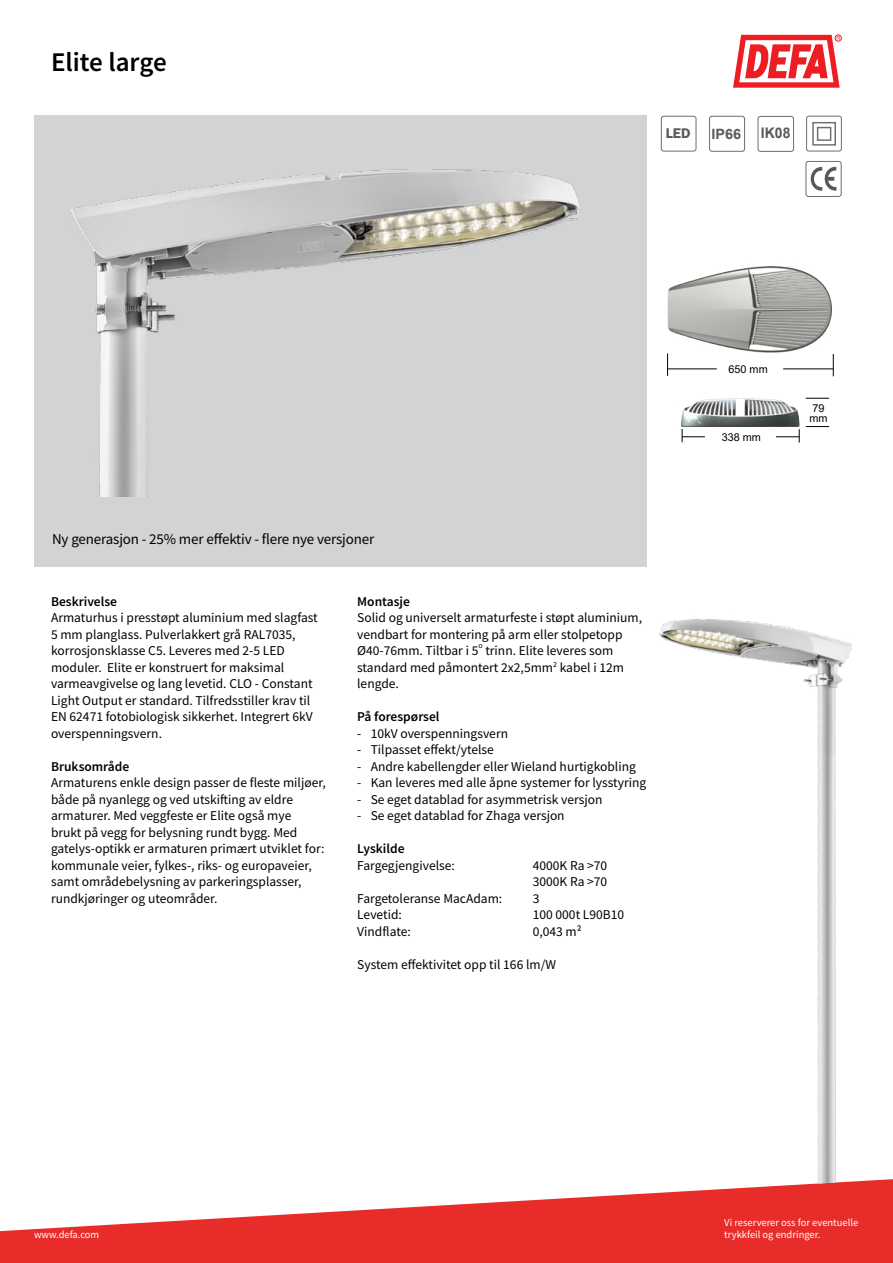
<style>
.page{position:relative;width:893px;height:1263px;background:#fff}
.page>*{position:absolute;margin:0;border:0;box-sizing:border-box;transform-origin:0 0}
.t1{font:600 27px "Source Sans Pro";color:#000}
.t2{font:15px "Source Sans Pro";letter-spacing:-.01em;color:#000}
.t3{font:700 14.7px "Arial";color:#58595b;scale:.96 1}
.t4{font:700 14.25px "Arial";color:#58595b}
.t5{font:600 14.1px "ITC Franklin Gothic Std";color:#58595b}
.t6{font:13.5px/16.5px "Source Sans Pro";color:#000}
.t7{font:600 13.5px "Source Sans Pro";color:#000}
.t8{font:10.8px/10.8px "Arial";color:#010101}
.t9{font:10.5px "Source Sans Pro";color:#fff}
.t10{font:7.8px "Source Sans Pro";color:#000}
</style>
<div class="page">
<div style="left:34px;top:116px;width:612px;height:451px;background:#d1d3d4"></div>
<svg style="left:733px;top:35px;width:108px;height:53px"></svg>
<svg style="left:0;top:1179px;width:893px;height:84px;fill:#e82c2a"></svg>
<div style="left:805px;top:161px;width:37px;height:36px;border:1px solid #6d6e71;border-radius:2px"></div>
<svg style="left:811px;top:167px;width:25px;height:24px"></svg>
<div style="left:709px;top:116px;width:36px;height:36px;border:1px solid #6d6e71;border-radius:2px"></div>
<div style="left:757px;top:116px;width:37px;height:36px;border:1px solid #6d6e71;border-radius:2px"></div>
<div style="left:661px;top:116px;width:35px;height:36px;border:1px solid #6d6e71;border-radius:2px"></div>
<div style="left:806px;top:116px;width:36px;height:36px;border:1px solid #6d6e71;border-radius:2px"></div>
<div style="left:812px;top:122px;width:24px;height:24px;border:1px solid #6d6e71"></div>
<div style="left:817px;top:127px;width:14px;height:14px;border:1px solid #6d6e71"></div>
<svg style="left:667px;top:356px;width:1px;height:20px"></svg>
<svg style="left:833px;top:356px;width:1px;height:20px"></svg>
<hr style="left:668px;top:369px;width:49px;height:1px;background:#010101">
<hr style="left:783px;top:369px;width:50px;height:1px;background:#010101">
<svg style="left:682px;top:430px;width:23px;height:12px"></svg>
<svg style="left:776px;top:430px;width:24px;height:12px"></svg>
<svg style="left:806px;top:398px;width:23px;height:1px"></svg>
<svg style="left:806px;top:426px;width:23px;height:1px"></svg>
<img style="left:667px;top:266px;width:167px;height:90px">
<img style="left:681px;top:398px;width:119px;height:32px">
<img style="left:70px;top:169px;width:510px;height:327px">
<img style="left:647px;top:619px;width:217px;height:567px">
<h1 class="t1" style="left:51px;top:45px;width:117px">Elite large</h1>
<p class="t5" style="left:666px;top:125px;width:26px">LED</p>
<p class="t4" style="left:711px;top:124px;width:31px">IP66</p>
<p class="t3" style="left:761px;top:123px;width:32px">IK08</p>
<p class="t2" style="left:52px;top:530px;width:324px">Ny generasjon - 25% mer effektiv - flere nye versjoner</p>
<p class="t7" style="left:51px;top:592px;width:68px">Beskrivelse</p>
<p class="t6" style="left:51px;top:609px;width:268px">Armaturhus i presstøpt aluminium med slagfast 5 mm planglass. Pulverlakkert grå RAL7035, korrosjonsklasse C5. Leveres med 2-5 LED moduler. Elite er konstruert for maksimal varmeavgivelse og lang levetid. CLO - Constant Light Output er standard. Tilfredsstiller krav til EN 62471 fotobiologisk sikkerhet. Integrert 6kV overspenningsvern.</p>
<p class="t7" style="left:51px;top:757px;width:80px">Bruksområde</p>
<p class="t6" style="left:51px;top:774px;width:276px">Armaturens enkle design passer de fleste miljøer, både på nyanlegg og ved utskifting av eldre armaturer. Med veggfeste er Elite også mye<br>brukt på vegg for belysning rundt bygg. Med gatelys-optikk er armaturen primært utviklet for: kommunale veier, fylkes-, riks- og europaveier, samt områdebelysning av parkeringsplasser, rundkjøringer og uteområder.</p>
<p class="t7" style="left:357px;top:592px;width:54px">Montasje</p>
<p class="t6" style="left:357px;top:609px;width:286px">Solid og universelt armaturfeste i støpt aluminium, vendbart for montering på arm eller stolpetopp<br>Ø40-76mm. Tiltbar i 5</p>
<p class="t10" style="left:478px;top:640px;width:6px">o</p>
<p class="t6" style="left:357px;top:642px;width:268px;text-indent:128px">trinn. Elite leveres som standard med påmontert 2x2,5mm<sup>2</sup> kabel i 12m lengde.</p>
<p class="t7" style="left:357px;top:708px;width:84px">På forespørsel</p>
<p class="t6" style="left:357px;top:725px;width:152px">- 10kV overspenningsvern</p>
<p class="t6" style="left:357px;top:741px;width:138px">- Tilpasset effekt/ytelse</p>
<p class="t6" style="left:357px;top:758px;width:280px">- Andre kabellengder eller Wieland hurtigkobling</p>
<p class="t6" style="left:357px;top:774px;width:291px">- Kan leveres med alle åpne systemer for lysstyring</p>
<p class="t6" style="left:357px;top:791px;width:247px">- Se eget datablad for asymmetrisk versjon</p>
<p class="t6" style="left:357px;top:807px;width:209px">- Se eget datablad for Zhaga versjon</p>
<p class="t7" style="left:357px;top:840px;width:49px">Lyskilde</p>
<p class="t6" style="left:357px;top:857px;width:99px">Fargegjengivelse:</p>
<p class="t6" style="left:533px;top:857px;width:76px">4000K Ra &gt;70<br>3000K Ra &gt;70</p>
<p class="t6" style="left:357px;top:890px;width:147px">Fargetoleranse MacAdam:</p>
<p class="t6" style="left:533px;top:890px;width:8px">3</p>
<p class="t6" style="left:357px;top:906px;width:46px">Levetid:</p>
<p class="t6" style="left:533px;top:906px;width:93px">100 000t L90B10</p>
<p class="t6" style="left:357px;top:923px;width:55px">Vindflate:</p>
<p class="t6" style="left:533px;top:923px;width:51px">0,043 m²</p>
<p class="t6" style="left:357px;top:956px;width:200px">System effektivitet opp til 166 lm/W</p>
<p class="t8" style="left:728px;top:364px;width:41px">650 mm</p>
<p class="t8" style="left:722px;top:432px;width:41px">338 mm</p>
<p class="t8" style="left:809px;top:402px;width:20px">79 mm</p>
<p class="t9" style="left:724px;top:1215px;width:135px">Vi reserverer oss for eventuelle</p>
<p class="t9" style="left:34px;top:1228px;width:67px">www.defa.com</p>
<p class="t9" style="left:724px;top:1228px;width:98px">trykkfeil og endringer.</p>
</div>
